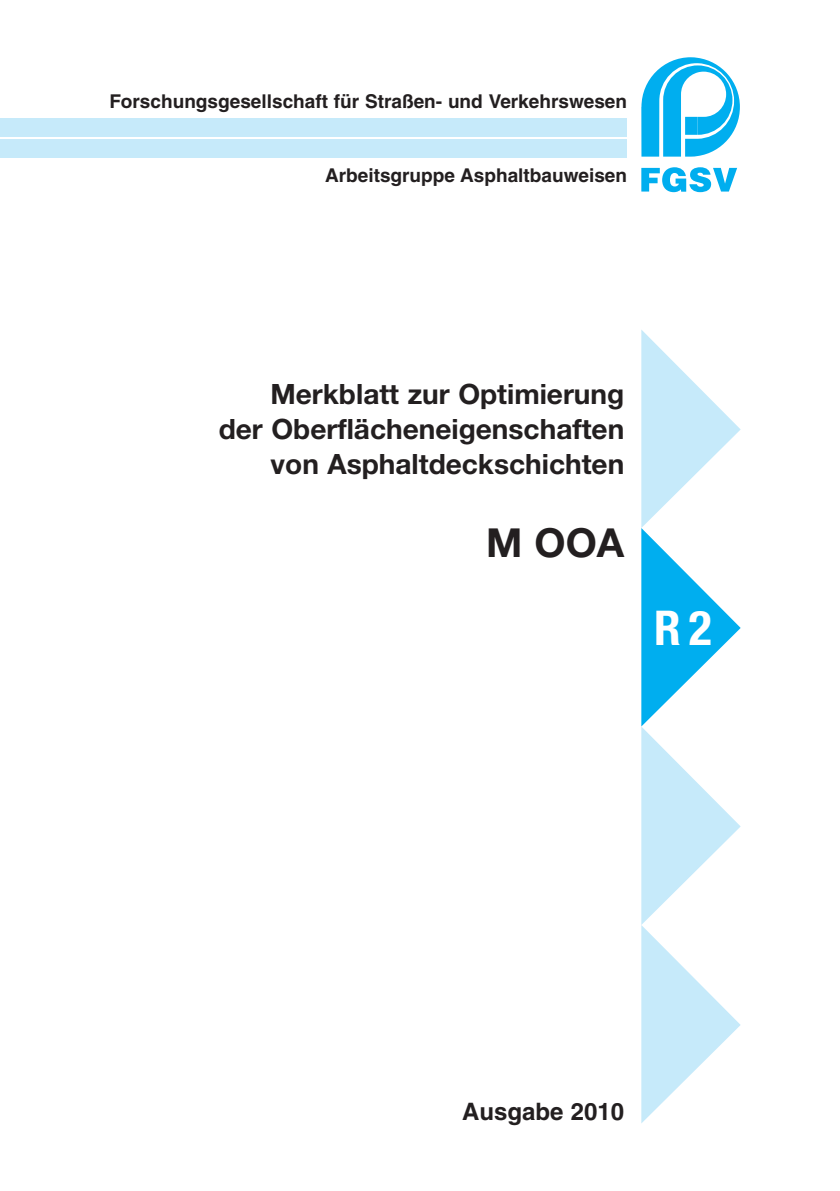
<style>
.page{position:relative;width:840px;height:1191px;background:#fff}
.page>*{position:absolute;margin:0;border:0;box-sizing:border-box;transform-origin:0 0}
.t1{font:700 condensed 48px "Helvetica Neue";color:#fff}
.t2{font:700 40px "Helvetica Neue";color:#231f20}
.t3{font:700 28px/35.4px "Helvetica Neue";color:#231f20;text-align:right}
.t4{font:700 24px "Helvetica";color:#231f20}
.t5{font:700 19px "Helvetica";color:#231f20}
</style>
<div class="page">
<div style="left:0;top:118px;width:626px;height:19px;background:#c6eafa"></div>
<div style="left:0;top:139px;width:626px;height:19px;background:#c6eafa"></div>
<svg style="left:641px;top:57px;width:98px;height:100px"></svg>
<svg style="left:641px;top:167px;width:95px;height:25px"></svg>
<svg style="left:641px;top:330px;width:99px;height:793px"></svg>
<p class="t5" style="left:109px;top:94px;width:519px">Forschungsgesellschaft für Straßen- und Verkehrswesen</p>
<p class="t5" style="left:325px;top:168px;width:303px">Arbeitsgruppe Asphaltbauweisen</p>
<h3 class="t3" style="left:219px;top:378px;width:407px">Merkblatt zur Optimierung<br>der Oberflächeneigenschaften von Asphaltdeckschichten</h3>
<h2 class="t2" style="left:485px;top:528px;width:140px">M OOA</h2>
<h1 class="t1" style="left:653px;top:611px;width:59px">R2</h1>
<p class="t4" style="left:462px;top:1102px;width:164px">Ausgabe 2010</p>
</div>
